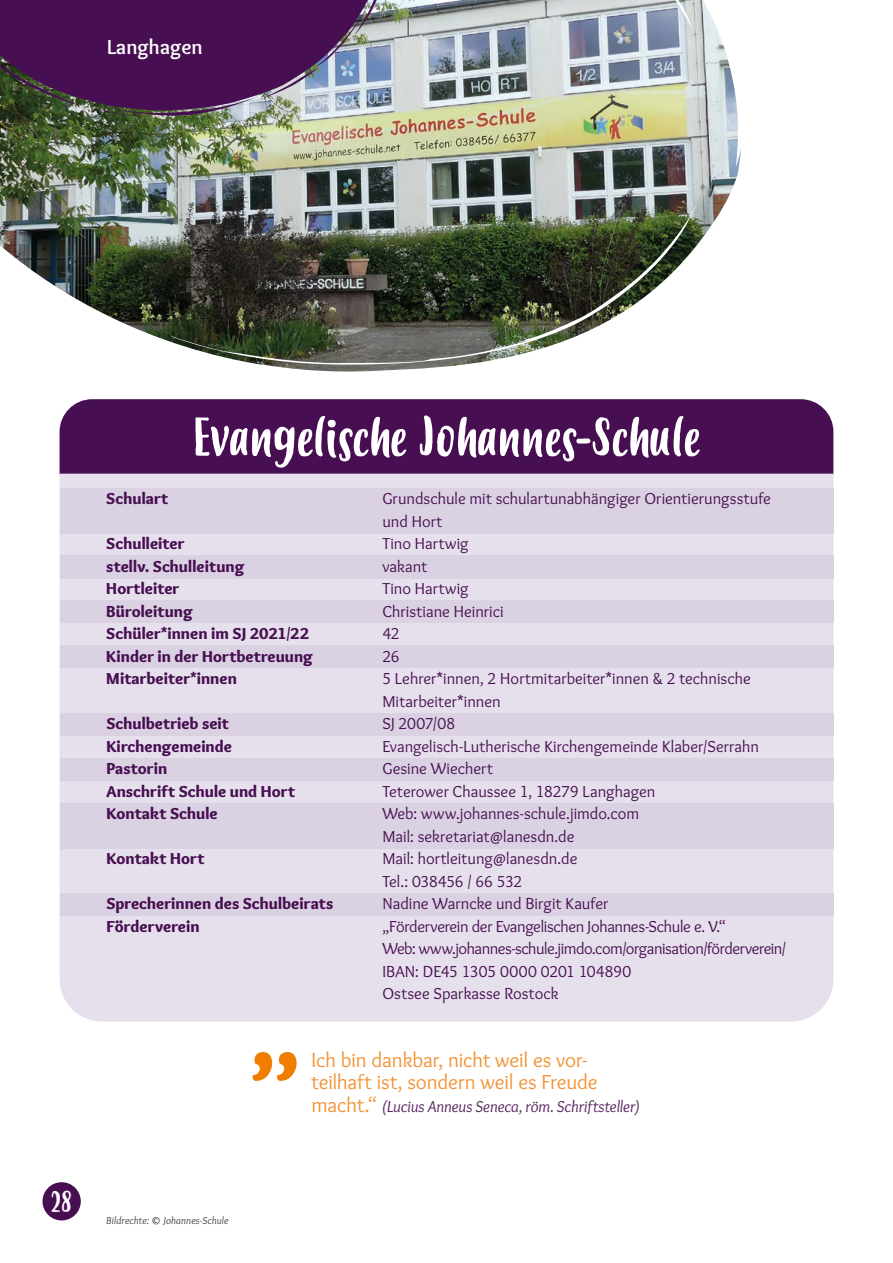
<style>
.page{position:relative;width:893px;height:1263px;background:#fff}
.page>*{position:absolute;margin:0;border:0;box-sizing:border-box;transform-origin:0 0}
.t1{font:52.5px "Budidaya";color:#fff}
.t2{font:28.5px "Budidaya";color:#fff}
.t3{font:21px/22.5px "Overlock";letter-spacing:-.005em;color:#f39232}
.t4{font:700 21px "Overlock";color:#fff}
.t5{font:16.5px/22.5px "Overlock";color:#470f51}
.t6{font:900 16.5px "Overlock";letter-spacing:.005em;color:#470f51}
.t7{font:16.5px/22.5px "Overlock";letter-spacing:-.025em;color:#470f51}
.t8{font:italic 16.5px "Overlock";letter-spacing:-.005em;color:#5b2a63}
.t9{font:italic 10.5px "Overlock";letter-spacing:.01em;color:#4a4a49}
.s1{font-style:normal;font-size:21px;color:#f39232}
</style>
<div class="page">
<div style="left:43px;top:1182px;width:38px;height:38px;background:#470f51;border-radius:50%"></div>
<img style="left:0;top:0;width:741px;height:372px">
<img style="left:0;top:0;width:389px;height:117px">
<div style="left:60px;top:399px;width:773px;height:75px;background:#470f51"></div>
<div style="left:60px;top:474px;width:773px;height:548px;background:#e6e0ec"></div>
<div style="left:60px;top:893px;width:773px;height:23px;background:#dad2e2"></div>
<div style="left:60px;top:803px;width:773px;height:45px;background:#dad2e2"></div>
<div style="left:60px;top:488px;width:773px;height:45px;background:#dad2e2"></div>
<div style="left:60px;top:601px;width:773px;height:22px;background:#dad2e2"></div>
<div style="left:60px;top:556px;width:773px;height:23px;background:#dad2e2"></div>
<div style="left:60px;top:646px;width:773px;height:22px;background:#dad2e2"></div>
<div style="left:60px;top:713px;width:773px;height:23px;background:#dad2e2"></div>
<div style="left:60px;top:758px;width:773px;height:23px;background:#dad2e2"></div>
<svg style="left:253px;top:1052px;width:44px;height:29px"></svg>
<p class="t4" style="left:107px;top:35px;width:97px">Langhagen</p>
<h2 class="t2" style="left:51px;top:1186px;width:23px">28</h2>
<h1 class="t1" style="left:193px;top:408px;width:509px">Evangelische Johannes-Schule</h1>
<p class="t6" style="left:106px;top:488px;width:64px">Schulart</p>
<p class="t5" style="left:382px;top:487px;width:390px">Grundschule mit schulartunabhängiger Orientierungsstufe und Hort</p>
<p class="t6" style="left:106px;top:533px;width:80px">Schulleiter</p>
<p class="t5" style="left:382px;top:532px;width:88px">Tino Hartwig</p>
<p class="t6" style="left:106px;top:556px;width:140px">stellv. Schulleitung</p>
<p class="t5" style="left:382px;top:555px;width:46px">vakant</p>
<p class="t6" style="left:106px;top:578px;width:74px">Hortleiter</p>
<p class="t5" style="left:382px;top:577px;width:88px">Tino Hartwig</p>
<p class="t6" style="left:106px;top:601px;width:88px">Büroleitung</p>
<p class="t5" style="left:382px;top:600px;width:123px">Christiane Heinrici</p>
<p class="t6" style="left:106px;top:623px;width:204px">Schüler*innen im SJ 2021/22</p>
<p class="t5" style="left:382px;top:622px;width:19px">42</p>
<p class="t6" style="left:106px;top:646px;width:208px">Kinder in der Hortbetreuung</p>
<p class="t5" style="left:382px;top:645px;width:19px">26</p>
<p class="t6" style="left:106px;top:668px;width:132px">Mitarbeiter*innen</p>
<p class="t5" style="left:382px;top:667px;width:370px">5 Lehrer*innen, 2 Hortmitarbeiter*innen &amp; 2 technische<br>Mitarbeiter*innen</p>
<p class="t6" style="left:106px;top:713px;width:124px">Schulbetrieb seit</p>
<p class="t5" style="left:382px;top:712px;width:74px">SJ 2007/08</p>
<p class="t6" style="left:106px;top:736px;width:127px">Kirchengemeinde</p>
<p class="t5" style="left:382px;top:735px;width:378px">Evangelisch-Lutherische Kirchengemeinde Klaber/Serrahn</p>
<p class="t6" style="left:106px;top:758px;width:62px">Pastorin</p>
<p class="t5" style="left:382px;top:757px;width:112px">Gesine Wiechert</p>
<p class="t6" style="left:106px;top:781px;width:190px">Anschrift Schule und Hort</p>
<p class="t5" style="left:382px;top:780px;width:274px">Teterower Chaussee 1, 18279 Langhagen</p>
<p class="t6" style="left:106px;top:803px;width:113px">Kontakt Schule</p>
<p class="t5" style="left:382px;top:803px;width:258px">Web: www.johannes-schule.jimdo.com<br>Mail: sekretariat@lanesdn.de</p>
<p class="t6" style="left:106px;top:848px;width:100px">Kontakt Hort</p>
<p class="t5" style="left:382px;top:848px;width:197px">Mail: hortleitung@lanesdn.de<br>Tel.: 038456 / 66 532</p>
<p class="t6" style="left:106px;top:893px;width:228px">Sprecherinnen des Schulbeirats</p>
<p class="t5" style="left:382px;top:893px;width:228px">Nadine Warncke und Birgit Kaufer</p>
<p class="t6" style="left:106px;top:916px;width:95px">Förderverein</p>
<p class="t7" style="left:382px;top:915px;width:405px">„Förderverein der Evangelischen Johannes-Schule e. V.“<br>Web: www.johannes-schule.jimdo.com/organisation/förderverein/ IBAN: DE45 1305 0000 0201 104890<br>Ostsee Sparkasse Rostock</p>
<p class="t9" style="left:106px;top:1215px;width:124px">Bildrechte: © Johannes-Schule</p>
<p class="t3" style="left:311px;top:1048px;width:288px">Ich bin dankbar, nicht weil es vor&shy;teilhaft ist, sondern weil es Freude</p>
<p class="t8" style="left:311px;top:1097px;width:330px"><span class="s1">macht.“</span> (Lucius Anneus Seneca, röm. Schriftsteller)</p>
</div>
